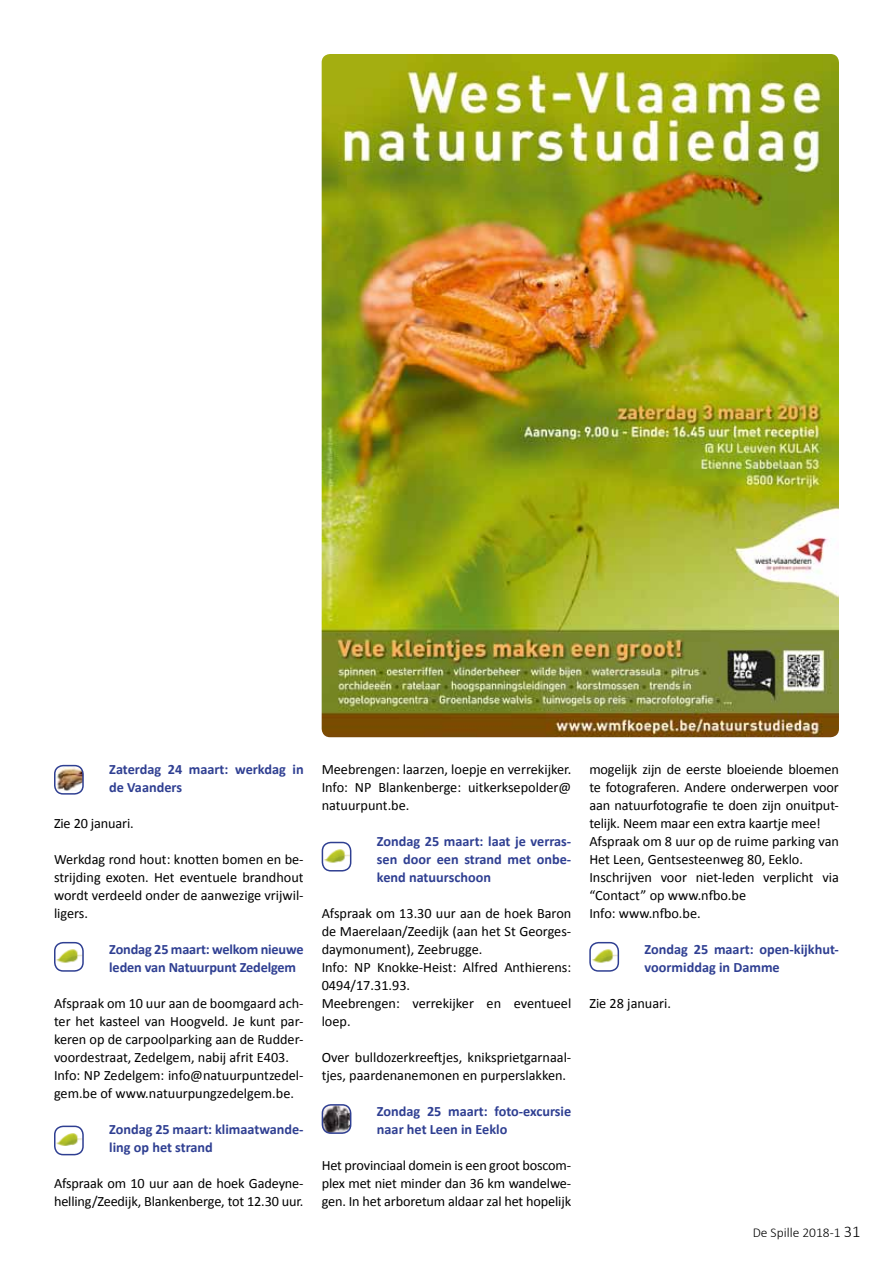
<style>
.page{position:relative;width:893px;height:1263px;background:#fff}
.page>*{position:absolute;margin:0;border:0;box-sizing:border-box;transform-origin:0 0}
.t1{font:14.25px/18px "Calibri";color:#000}
.t2{font:700 14.25px/18px "Calibri";color:#2f3f92}
.t3{font:300 13.5px "Calibri";color:#000}
.s1{font-size:16.5px}
</style>
<div class="page">
<img style="left:55px;top:766px;width:28px;height:25px">
<div style="left:54px;top:765px;width:30px;height:30px;border:2px solid #2f3f92;border-radius:9px"></div>
<img style="left:322px;top:1105px;width:29px;height:28px">
<div style="left:322px;top:1104px;width:29px;height:30px;border:2px solid #2f3f92;border-radius:9px"></div>
<img style="left:322px;top:54px;width:517px;height:683px">
<img style="left:592px;top:949px;width:24px;height:14px">
<div style="left:589px;top:942px;width:30px;height:30px;border:2px solid #2f3f92;border-radius:9px"></div>
<img style="left:57px;top:949px;width:24px;height:14px">
<div style="left:54px;top:942px;width:30px;height:30px;border:2px solid #2f3f92;border-radius:9px"></div>
<img style="left:57px;top:1133px;width:24px;height:13px">
<div style="left:54px;top:1125px;width:30px;height:30px;border:2px solid #2f3f92;border-radius:9px"></div>
<img style="left:322px;top:847px;width:29px;height:19px">
<div style="left:322px;top:842px;width:29px;height:29px;border:2px solid #2f3f92;border-radius:9px"></div>
<p class="t2" style="left:109px;top:760px;width:196px">Zaterdag 24 maart: werkdag in de Vaanders</p>
<p class="t1" style="left:54px;top:814px;width:81px">Zie 20 januari.</p>
<p class="t1" style="left:54px;top:850px;width:251px;text-align:justify">Werkdag rond hout: knotten bomen en be&shy;strijding exoten. Het eventuele brandhout wordt verdeeld onder de aanwezige vrijwil&shy;ligers.</p>
<p class="t2" style="left:109px;top:940px;width:196px">Zondag 25 maart: welkom nieuwe leden van Natuurpunt Zedelgem</p>
<p class="t1" style="left:54px;top:994px;width:251px">Afspraak om 10 uur aan de boomgaard ach&shy;ter het kasteel van Hoogveld. Je kunt par&shy;keren op de carpoolparking aan de Rudder&shy;voordestraat, Zedelgem, nabij afrit E403.<br>Info: NP Zedelgem: info@natuurpuntzedel&shy;gem.be of www.natuurpungzedelgem.be.</p>
<p class="t2" style="left:109px;top:1120px;width:196px">Zondag 25 maart: klimaatwande&shy;ling op het strand</p>
<p class="t1" style="left:54px;top:1174px;width:251px">Afspraak om 10 uur aan de hoek Gadeyne&shy;helling/Zeedijk, Blankenberge, tot 12.30 uur.</p>
<p class="t1" style="left:322px;top:760px;width:251px;text-align:justify">Meebrengen: laarzen, loepje en verrekijker.<br>Info: NP Blankenberge: uitkerksepolder@ natuurpunt.be.</p>
<p class="t2" style="left:377px;top:832px;width:196px;text-align:justify">Zondag 25 maart: laat je verras&shy;sen door een strand met onbe&shy;kend natuurschoon</p>
<p class="t1" style="left:322px;top:904px;width:251px">Afspraak om 13.30 uur aan de hoek Baron de Maerelaan/Zeedijk (aan het St Georges&shy;daymonument), Zeebrugge.<br>Info: NP Knokke-Heist: Alfred Anthierens:<br>0494/17.31.93.<br>Meebrengen: verrekijker en eventueel loep.</p>
<p class="t1" style="left:322px;top:1048px;width:251px">Over bulldozerkreeftjes, kniksprietgarnaal&shy;tjes, paardenanemonen en purperslakken.</p>
<p class="t2" style="left:377px;top:1102px;width:196px">Zondag 25 maart: foto-excursie naar het Leen in Eeklo</p>
<p class="t1" style="left:322px;top:1156px;width:251px;text-align:justify">Het provinciaal domein is een groot boscom&shy;plex met niet minder dan 36 km wandelwe&shy;gen. In het arboretum aldaar zal het hopelijk</p>
<p class="t1" style="left:589px;top:760px;width:251px">mogelijk zijn de eerste bloeiende bloemen te fotograferen. Andere onderwerpen voor aan natuurfotografie te doen zijn onuitput&shy;telijk. Neem maar een extra kaartje mee!<br>Afspraak om 8 uur op de ruime parking van Het Leen, Gentsesteenweg 80, Eeklo.<br>Inschrijven voor niet-leden verplicht via “Contact” op www.nfbo.be<br>Info: www.nfbo.be.</p>
<p class="t2" style="left:645px;top:940px;width:196px">Zondag 25 maart: open-kijkhut&shy;voormiddag in Damme</p>
<p class="t1" style="left:589px;top:994px;width:83px">Zie 28 januari.</p>
<p class="t3" style="left:753px;top:1224px;width:109px">De Spille 2018-1 <span class="s1">31</span></p>
</div>
